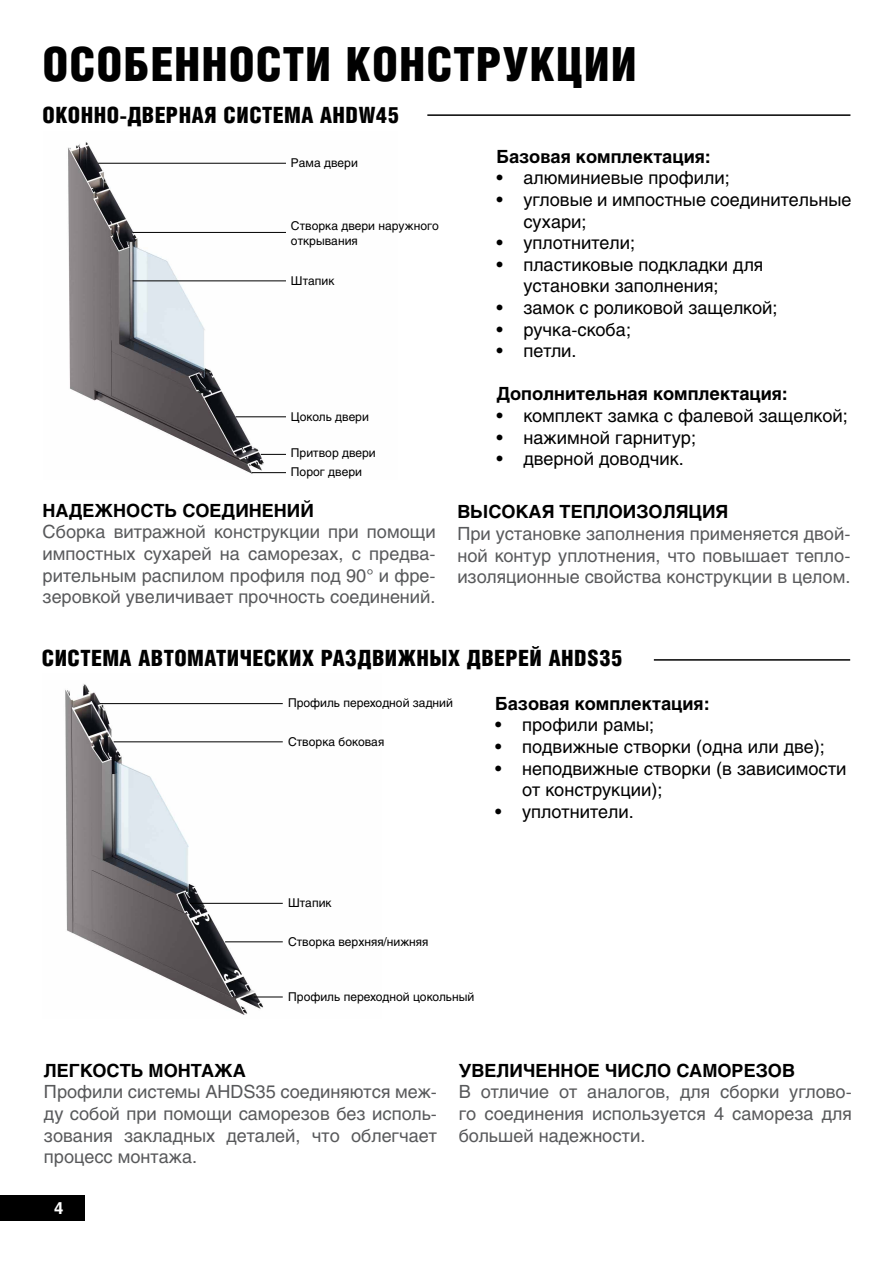
<style>
.page{position:relative;width:893px;height:1263px;background:#fff}
.page>*{position:absolute;margin:0;border:0;box-sizing:border-box;transform-origin:0 0}
.t1{font:900 47.25px "Helios Cond";letter-spacing:.02em;color:#000}
.t2{font:900 22.5px "Helios Cond";letter-spacing:.02em;color:#000}
.t3{font:18px/21.6px "Helios";color:#58595b;text-align:justify}
.t4{font:18px/21.6px "Helios";color:#000}
.t5{font:700 18px "Helios";color:#000}
.t6{font:700 16.5px "Helios";color:#fff}
.t7{font:12px/14.4px "Helios";color:#000}
</style>
<div class="page">
<div style="left:0;top:1195px;width:85px;height:26px;background:#000"></div>
<img style="left:65px;top:684px;width:218px;height:331px">
<img style="left:68px;top:142px;width:218px;height:332px">
<hr style="left:100px;top:703px;width:183px;height:1px;background:#000">
<hr style="left:114px;top:741px;width:169px;height:1px;background:#000">
<hr style="left:190px;top:903px;width:93px;height:1px;background:#000">
<hr style="left:225px;top:941px;width:58px;height:1px;background:#000">
<svg style="left:254px;top:997px;width:29px;height:1px"></svg>
<hr style="left:236px;top:416px;width:50px;height:1px;background:#000">
<hr style="left:252px;top:472px;width:34px;height:1px;background:#000">
<svg style="left:261px;top:454px;width:25px;height:1px"></svg>
<hr style="left:98px;top:163px;width:188px;height:1px;background:#000">
<hr style="left:133px;top:232px;width:153px;height:1px;background:#000">
<hr style="left:133px;top:281px;width:153px;height:1px;background:#000">
<hr style="left:427px;top:114px;width:423px;height:2px;background:#000">
<hr style="left:654px;top:659px;width:196px;height:2px;background:#000">
<h1 class="t1" style="left:43px;top:37px;width:596px">Особенности конструкции</h1>
<p class="t2" style="left:43px;top:102px;width:358px">оконно-двернАЯ система AHDW45</p>
<p class="t7" style="left:291px;top:156px;width:68px">Рама двери</p>
<p class="t7" style="left:291px;top:219px;width:149px">Створка двери наружного открывания</p>
<p class="t7" style="left:291px;top:273px;width:45px">Штапик</p>
<p class="t7" style="left:291px;top:409px;width:79px">Цоколь двери</p>
<p class="t7" style="left:291px;top:444px;width:86px;line-height:18.9px">Притвор двери<br>Порог двери</p>
<p class="t5" style="left:43px;top:500px;width:273px">надежность соединений</p>
<p class="t3" style="left:43px;top:521px;width:395px">Сборка витражной конструкции при помощи импостных сухарей на саморезах, с предва&shy;рительным распилом профиля под 90° и фре&shy;зеровкой увеличивает прочность соединений.</p>
<p class="t5" style="left:496px;top:146px;width:216px">Базовая комплектация:</p>
<p class="t4" style="left:496px;top:167px;width:235px">• алюминиевые профили;</p>
<p class="t4" style="left:523px;top:189px;width:330px;text-indent:-27px">• угловые и импостные соединительные сухари;</p>
<p class="t4" style="left:496px;top:232px;width:140px">• уплотнители;</p>
<p class="t4" style="left:523px;top:253px;width:241px;text-indent:-27px">• пластиковые подкладки для установки заполнения;</p>
<p class="t4" style="left:496px;top:297px;width:283px">• замок с роликовой защелкой;</p>
<p class="t4" style="left:496px;top:318px;width:136px">• ручка-скоба;</p>
<p class="t4" style="left:496px;top:340px;width:82px">• петли.</p>
<p class="t5" style="left:496px;top:383px;width:293px">Дополнительная комплектация:</p>
<p class="t4" style="left:496px;top:405px;width:353px">• комплект замка с фалевой защелкой;</p>
<p class="t4" style="left:496px;top:426px;width:201px">• нажимной гарнитур;</p>
<p class="t4" style="left:496px;top:448px;width:189px">• дверной доводчик.</p>
<p class="t5" style="left:457px;top:501px;width:273px">высокая теплоизоляция</p>
<p class="t3" style="left:457px;top:523px;width:395px">При установке заполнения применяется двой&shy;ной контур уплотнения, что повышает тепло&shy;изоляционные свойства конструкции в целом.</p>
<p class="t2" style="left:42px;top:645px;width:582px">система автоматических раздвижных дверей AHDS35</p>
<p class="t7" style="left:288px;top:695px;width:166px">Профиль переходной задний</p>
<p class="t7" style="left:288px;top:735px;width:98px">Створка боковая</p>
<p class="t5" style="left:495px;top:693px;width:216px">Базовая комплектация:</p>
<p class="t4" style="left:495px;top:714px;width:161px">• профили рамы;</p>
<p class="t4" style="left:495px;top:736px;width:331px">• подвижные створки (одна или две);</p>
<p class="t4" style="left:522px;top:757px;width:326px;text-indent:-27px">• неподвижные створки (в зависимости от конструкции);</p>
<p class="t4" style="left:495px;top:800px;width:140px">• уплотнители.</p>
<p class="t7" style="left:288px;top:895px;width:45px">Штапик</p>
<p class="t7" style="left:288px;top:934px;width:142px">Створка верхняя/нижняя</p>
<p class="t7" style="left:288px;top:989px;width:188px">Профиль переходной цокольный</p>
<p class="t5" style="left:44px;top:1060px;width:204px">легкость монтажа</p>
<p class="t3" style="left:44px;top:1081px;width:395px">Профили системы AHDS35 соединяются меж&shy;ду собой при помощи саморезов без исполь&shy;зования закладных деталей, что облегчает процесс монтажа.</p>
<p class="t6" style="left:54px;top:1199px;width:11px">4</p>
<p class="t5" style="left:459px;top:1060px;width:338px">увеличенное число саморезов</p>
<p class="t3" style="left:459px;top:1081px;width:395px">В отличие от аналогов, для сборки углово&shy;го соединения используется 4 самореза для большей надежности.</p>
</div>
